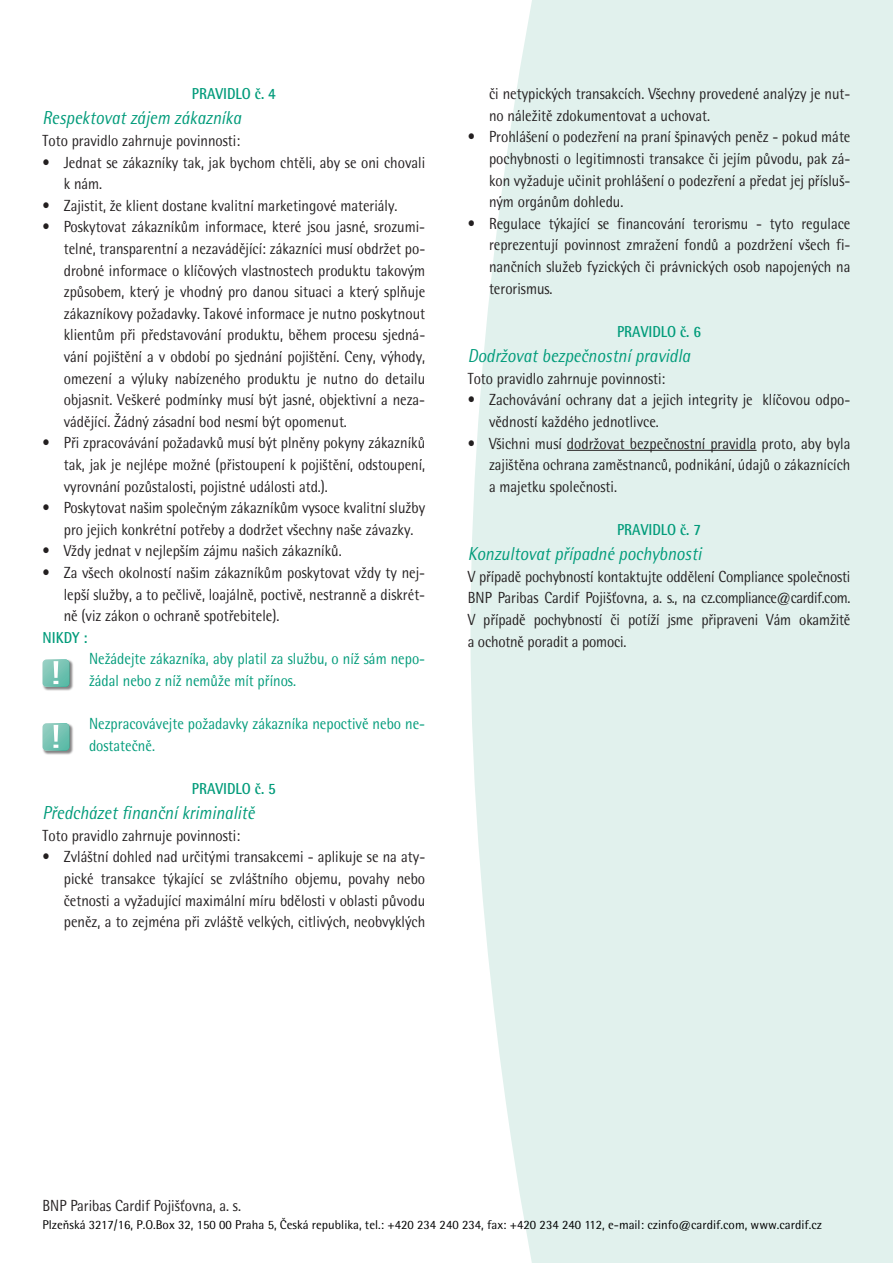
<style>
.page{position:relative;width:893px;height:1263px;background:#fff}
.page>*{position:absolute;margin:0;border:0;box-sizing:border-box;transform-origin:0 0}
.t1{font:italic 21px "Rotis Semi Sans CE";color:#009b7a;scale:.9 1}
.t2{font:18px/21.6px "Rotis Semi Sans CE";color:#231f20;text-align:justify;scale:.9 1}
.t3{font:18px/21.6px "Rotis Semi Sans CE";color:#009b7a;scale:.9 1}
.t4{font:700 18px "Rotis Semi Sans CE";color:#009b7a;scale:.9 1}
.t5{font:14.25px "Rotis Semi Sans CE";color:#000}
</style>
<div class="page">
<div style="left:470px;top:0;width:423px;height:1263px;background:#e1f1ed"></div>
<hr style="left:567px;top:450px;width:190px;height:1px;background:#231f20">
<div style="left:43px;top:660px;width:37px;height:37px;background:#231f20;opacity:.55"></div>
<svg style="left:43px;top:659px;width:26px;height:28px"></svg>
<div style="left:43px;top:723px;width:37px;height:38px;background:#231f20;opacity:.55"></div>
<svg style="left:43px;top:723px;width:26px;height:27px"></svg>
<p class="t4" style="left:192px;top:85px;width:95px">PRAVIDLO č. 4</p>
<p class="t1" style="left:43px;top:108px;width:222px">Respektovat zájem zákazníka</p>
<p class="t2" style="left:43px;top:130px;width:221px">Toto pravidlo zahrnuje povinnosti:</p>
<p class="t2" style="left:64px;top:152px;width:403px;text-indent:-21px">• Jednat se zákazníky tak, jak bychom chtěli, aby se oni chovali k nám.</p>
<p class="t2" style="left:43px;top:195px;width:396px">• Zajistit, že klient dostane kvalitní marketingové materiály.</p>
<p class="t2" style="left:64px;top:216px;width:403px;text-indent:-21px">• Poskytovat zákazníkům informace, které jsou jasné, srozumi&shy;telné, transparentní a nezavádějící: zákazníci musí obdržet po&shy;drobné informace o klíčových vlastnostech produktu takovým způsobem, který je vhodný pro danou situaci a který splňuje zákazníkovy požadavky. Takové informace je nutno poskytnout klientům při představování produktu, během procesu sjedná&shy;vání pojištění a v období po sjednání pojištění. Ceny, výhody, omezení a výluky nabízeného produktu je nutno do detailu objasnit. Veškeré podmínky musí být jasné, objektivní a neza&shy;vádějící. Žádný zásadní bod nesmí být opomenut.</p>
<p class="t2" style="left:64px;top:432px;width:403px;text-indent:-21px">• Při zpracovávání požadavků musí být plněny pokyny zákazníků tak, jak je nejlépe možné (přistoupení k pojištění, odstoupení, vyrovnání pozůstalosti, pojistné události atd.).</p>
<p class="t2" style="left:43px;top:497px;width:427px;text-align:center">• Poskytovat našim společným zákazníkům vysoce kvalitní služby pro jejich konkrétní potřeby a dodržet všechny naše závazky.</p>
<p class="t2" style="left:43px;top:540px;width:334px">• Vždy jednat v nejlepším zájmu našich zákazníků.</p>
<p class="t2" style="left:64px;top:562px;width:403px;text-indent:-21px">• Za všech okolností našim zákazníkům poskytovat vždy ty nej&shy;lepší služby, a to pečlivě, loajálně, poctivě, nestranně a diskrét&shy;ně (viz zákon o ochraně spotřebitele).</p>
<p class="t4" style="left:43px;top:628px;width:52px">NIKDY :</p>
<p class="t3" style="left:89px;top:648px;width:375px">Nežádejte zákazníka, aby platil za službu, o níž sám nepo&shy;žádal nebo z níž nemůže mít přínos.</p>
<p class="t3" style="left:89px;top:713px;width:375px">Nezpracovávejte požadavky zákazníka nepoctivě nebo ne&shy;dostatečně.</p>
<p class="t4" style="left:192px;top:780px;width:95px">PRAVIDLO č. 5</p>
<p class="t1" style="left:43px;top:803px;width:237px">Předcházet finanční kriminalitě</p>
<p class="t2" style="left:43px;top:825px;width:221px">Toto pravidlo zahrnuje povinnosti:</p>
<p class="t2" style="left:64px;top:846px;width:403px;text-indent:-21px">• Zvláštní dohled nad určitými transakcemi - aplikuje se na aty&shy;pické transakce týkající se zvláštního objemu, povahy nebo četnosti a vyžadující maximální míru bdělosti v oblasti původu peněz, a to zejména při zvláště velkých, citlivých, neobvyklých</p>
<p class="t2" style="left:489px;top:83px;width:403px">či netypických transakcích. Všechny provedené analýzy je nut&shy;no náležitě zdokumentovat a uchovat.</p>
<p class="t2" style="left:489px;top:126px;width:403px;text-indent:-21px">• Prohlášení o podezření na praní špinavých peněz - pokud máte pochybnosti o legitimnosti transakce či jejím původu, pak zá&shy;kon vyžaduje učinit prohlášení o podezření a předat jej přísluš&shy;ným orgánům dohledu.</p>
<p class="t2" style="left:489px;top:213px;width:403px;text-indent:-21px">• Regulace týkající se financování terorismu - tyto regulace reprezentují povinnost zmražení fondů a pozdržení všech fi&shy;nančních služeb fyzických či právnických osob napojených na terorismus.</p>
<p class="t4" style="left:617px;top:323px;width:95px">PRAVIDLO č. 6</p>
<p class="t1" style="left:468px;top:345px;width:249px">Dodržovat bezpečnostní pravidla</p>
<p class="t2" style="left:468px;top:368px;width:221px">Toto pravidlo zahrnuje povinnosti:</p>
<p class="t2" style="left:489px;top:389px;width:403px;text-indent:-21px">• Zachovávání ochrany dat a jejich integrity je klíčovou odpo&shy;vědností každého jednotlivce.</p>
<p class="t2" style="left:489px;top:432px;width:403px;text-indent:-21px">• Všichni musí dodržovat bezpečnostní pravidla proto, aby byla zajištěna ochrana zaměstnanců, podnikání, údajů o zákaznících a majetku společnosti.</p>
<p class="t4" style="left:617px;top:521px;width:95px">PRAVIDLO č. 7</p>
<p class="t1" style="left:468px;top:543px;width:261px">Konzultovat případné pochybnosti</p>
<p class="t2" style="left:468px;top:566px;width:427px">V případě pochybností kontaktujte oddělení Compliance společnosti BNP Paribas Cardif Pojišťovna, a. s., na cz.compliance@cardif.com.<br>V případě pochybností či potíží jsme připraveni Vám okamžitě a ochotně poradit a pomoci.</p>
<p class="t2" style="left:43px;top:1195px;width:222px">BNP Paribas Cardif Pojišťovna, a. s.</p>
<p class="t5" style="left:43px;top:1218px;width:781px">Plzeňská 3217/16, P.O.Box 32, 150 00 Praha 5, Česká republika, tel.: +420 234 240 234, fax: +420 234 240 112, e-mail: czinfo@cardif.com, www.cardif.cz</p>
</div>
